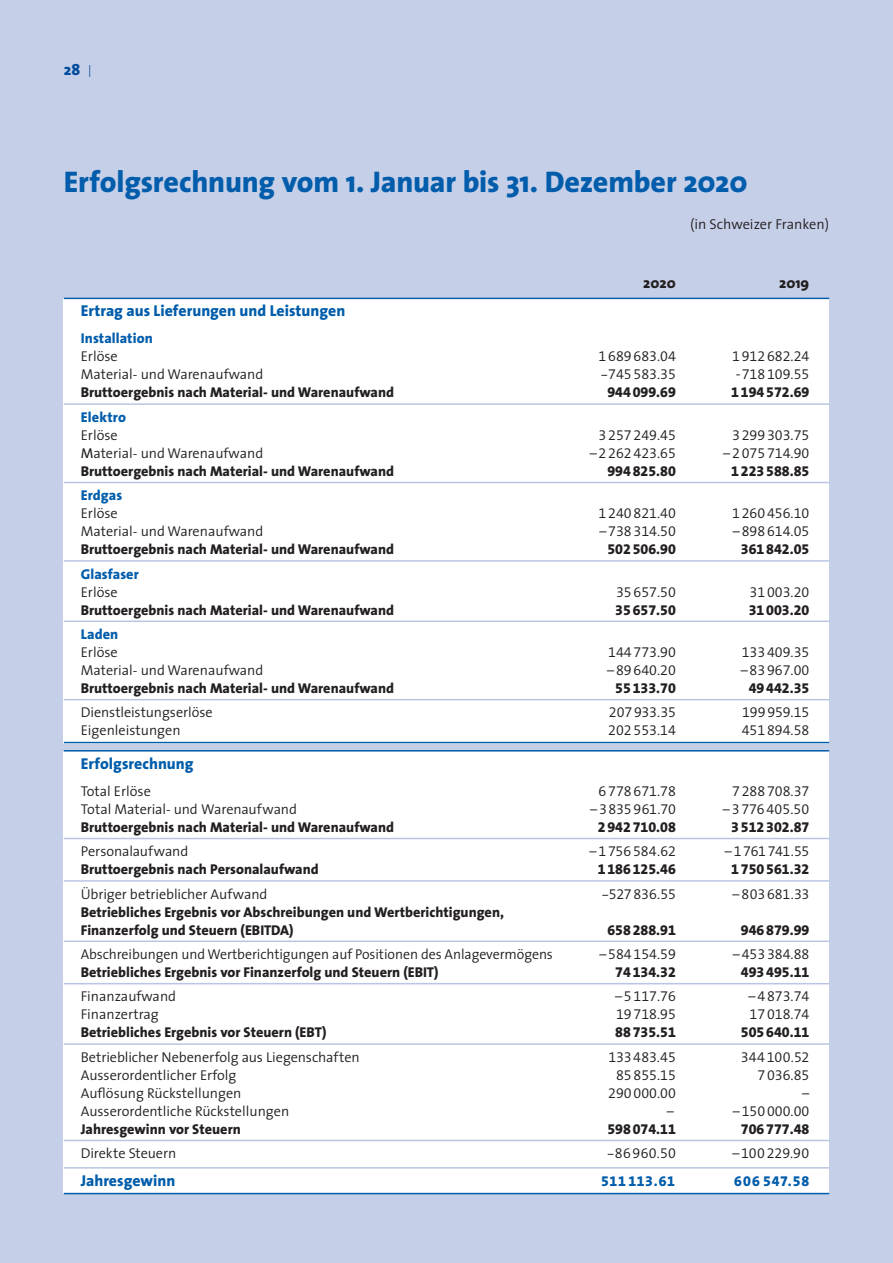
<style>
.page{position:relative;width:893px;height:1263px;background:#c6cfe8}
.page>*{position:absolute;margin:0;border:0;box-sizing:border-box;transform-origin:0 0}
.t1{font:800 30px "The Sans";letter-spacing:-.005em;color:#015dab}
.t2{font:800 15.75px "The Sans";color:#015dab}
.t3{font:800 15px "The Sans";color:#231f20}
.t4{font:300 14.4px "The Sans";color:#231f20}
.t5{font:800 14.25px/18px "The Sans";color:#231f20}
.t6{font:300 14.25px "The Sans";color:#231f20}
.t7{font:14.25px "The Sans Semi Light Expert";color:#231f20}
.t8{font:14.25px "The Sans Extra Bold Expert";color:#231f20}
.t9{font:800 14.25px "The Sans";letter-spacing:.005em;color:#015dab}
.t10{font:14.25px "The Sans Extra Bold Expert";letter-spacing:.045em;color:#015dab}
.t11{font:14.25px "The Sans Semi Light Caps";color:#231f20}
.s1{font-weight:300;font-size:12px}
.s2{font-weight:400}
.s3{font-family:"The Sans Semi Light Caps"}
</style>
<div class="page">
<div style="left:64px;top:751px;width:765px;height:442px;background:#fff"></div>
<div style="left:64px;top:298px;width:765px;height:445px;background:#fff"></div>
<hr style="left:64px;top:298px;width:765px;height:1px;background:#015dab">
<hr style="left:64px;top:403px;width:765px;height:2px;background:#b9c5e3">
<hr style="left:64px;top:482px;width:765px;height:1px;background:#b9c5e3">
<hr style="left:64px;top:560px;width:765px;height:2px;background:#b9c5e3">
<hr style="left:64px;top:620px;width:765px;height:2px;background:#b9c5e3">
<hr style="left:64px;top:699px;width:765px;height:1px;background:#b9c5e3">
<hr style="left:64px;top:742px;width:765px;height:1px;background:#015dab">
<hr style="left:64px;top:750px;width:765px;height:1px;background:#015dab">
<hr style="left:64px;top:838px;width:765px;height:1px;background:#b9c5e3">
<hr style="left:64px;top:880px;width:765px;height:2px;background:#b9c5e3">
<hr style="left:64px;top:940px;width:765px;height:2px;background:#b9c5e3">
<hr style="left:64px;top:983px;width:765px;height:1px;background:#b9c5e3">
<hr style="left:64px;top:1043px;width:765px;height:2px;background:#b9c5e3">
<hr style="left:64px;top:1140px;width:765px;height:1px;background:#b9c5e3">
<hr style="left:64px;top:1167px;width:765px;height:1px;background:#b9c5e3">
<hr style="left:64px;top:1193px;width:765px;height:1px;background:#015dab">
<p class="t2" style="left:64px;top:57px;width:29px">28 <span class="s1">|</span></p>
<h1 class="t1" style="left:64px;top:156px;width:685px">Erfolgsrechnung vom 1. Januar bis 31. Dezember 2020</h1>
<p class="t4" style="left:690px;top:212px;width:141px">(in Schweizer Franken)</p>
<p class="t3" style="left:643px;top:270px;width:34px">2020</p>
<p class="t3" style="left:779px;top:270px;width:32px">2019</p>
<p class="t2" style="left:81px;top:298px;width:266px">Ertrag aus Lieferungen und Leistungen</p>
<p class="t9" style="left:81px;top:327px;width:74px">Installation</p>
<p class="t6" style="left:81px;top:345px;width:38px">Erlöse</p>
<p class="t7" style="left:599px;top:345px;width:79px">1 689 683.04</p>
<p class="t7" style="left:732px;top:345px;width:79px">1 912 682.24</p>
<p class="t6" style="left:81px;top:363px;width:184px">Material- und Warenaufwand</p>
<p class="t7" style="left:600px;top:363px;width:77px">-745 583.35</p>
<p class="t7" style="left:736px;top:363px;width:74px">– 718 109.55</p>
<p class="t5" style="left:81px;top:383px;width:315px">Bruttoergebnis nach Material- und Warenaufwand</p>
<p class="t8" style="left:607px;top:381px;width:70px">944 099.69</p>
<p class="t8" style="left:731px;top:381px;width:80px">1 194 572.69</p>
<p class="t9" style="left:81px;top:405px;width:47px">Elektro</p>
<p class="t6" style="left:81px;top:423px;width:38px">Erlöse</p>
<p class="t7" style="left:599px;top:423px;width:79px">3 257 249.45</p>
<p class="t7" style="left:732px;top:423px;width:79px">3 299 303.75</p>
<p class="t6" style="left:81px;top:441px;width:184px"><span class="s2">M</span>aterial- und Warenaufwand</p>
<p class="t7" style="left:590px;top:441px;width:88px"><span class="s3">–</span>2 262 423.65</p>
<p class="t7" style="left:723px;top:441px;width:88px"><span class="s3">–</span>2 075 714.90</p>
<p class="t5" style="left:81px;top:462px;width:315px">Bruttoergebnis nach Material- und Warenaufwand</p>
<p class="t8" style="left:607px;top:459px;width:70px">994 825.80</p>
<p class="t8" style="left:731px;top:459px;width:80px">1 223 588.85</p>
<p class="t9" style="left:81px;top:483px;width:43px">Erdgas</p>
<p class="t6" style="left:81px;top:502px;width:38px">Erlöse</p>
<p class="t7" style="left:599px;top:502px;width:79px">1 240 821.40</p>
<p class="t7" style="left:732px;top:502px;width:79px">1 260 456.10</p>
<p class="t6" style="left:81px;top:520px;width:184px">Material- und Warenaufwand</p>
<p class="t7" style="left:599px;top:520px;width:78px"><span class="s3">–</span>738 314.50</p>
<p class="t7" style="left:733px;top:520px;width:78px"><span class="s3">–</span>898 614.05</p>
<p class="t5" style="left:81px;top:540px;width:315px">Bruttoergebnis nach Material- und Warenaufwand</p>
<p class="t8" style="left:607px;top:537px;width:70px">502 506.90</p>
<p class="t8" style="left:741px;top:537px;width:70px">361 842.05</p>
<p class="t9" style="left:81px;top:562px;width:60px">Glasfaser</p>
<p class="t6" style="left:81px;top:580px;width:38px">Erlöse</p>
<p class="t7" style="left:616px;top:580px;width:61px">35 657.50</p>
<p class="t7" style="left:750px;top:580px;width:61px">31 003.20</p>
<p class="t5" style="left:81px;top:600px;width:315px">Bruttoergebnis nach Material- und Warenaufwand</p>
<p class="t8" style="left:615px;top:598px;width:62px">35 657.50</p>
<p class="t8" style="left:749px;top:598px;width:62px">31 003.20</p>
<p class="t9" style="left:81px;top:622px;width:39px">Laden</p>
<p class="t6" style="left:81px;top:640px;width:38px">Erlöse</p>
<p class="t7" style="left:608px;top:640px;width:69px">144 773.90</p>
<p class="t7" style="left:742px;top:640px;width:69px">133 409.35</p>
<p class="t6" style="left:81px;top:658px;width:184px">Material- und Warenaufwand</p>
<p class="t7" style="left:607px;top:658px;width:70px"><span class="s3">–</span>89 640.20</p>
<p class="t7" style="left:741px;top:658px;width:70px"><span class="s3">–</span>83 967.00</p>
<p class="t5" style="left:81px;top:679px;width:315px">Bruttoergebnis nach Material- und Warenaufwand</p>
<p class="t8" style="left:615px;top:676px;width:62px">55 133.70</p>
<p class="t8" style="left:749px;top:676px;width:62px">49 442.35</p>
<p class="t6" style="left:81px;top:701px;width:134px">Dienstleistungserlöse</p>
<p class="t7" style="left:609px;top:701px;width:68px">207 933.35</p>
<p class="t7" style="left:742px;top:701px;width:69px">199 959.15</p>
<p class="t6" style="left:81px;top:719px;width:101px">Eigenleistungen</p>
<p class="t7" style="left:608px;top:719px;width:69px">202 553.14</p>
<p class="t7" style="left:742px;top:719px;width:69px">451 894.58</p>
<p class="t2" style="left:81px;top:750px;width:114px">Erfolgsrechnung</p>
<p class="t6" style="left:81px;top:779px;width:72px">Total Erlöse</p>
<p class="t7" style="left:599px;top:779px;width:79px">6 778 671.78</p>
<p class="t7" style="left:732px;top:779px;width:79px">7 288 708.37</p>
<p class="t6" style="left:81px;top:797px;width:218px">Total Material- und Warenaufwand</p>
<p class="t7" style="left:590px;top:797px;width:87px"><span class="s3">–</span>3 835 961.70</p>
<p class="t7" style="left:723px;top:797px;width:88px"><span class="s3">–</span>3 776 405.50</p>
<p class="t5" style="left:81px;top:818px;width:315px">Bruttoergebnis nach Material- und Warenaufwand</p>
<p class="t8" style="left:598px;top:815px;width:80px">2 942 710.08</p>
<p class="t8" style="left:731px;top:815px;width:80px">3 512 302.87</p>
<p class="t6" style="left:81px;top:840px;width:109px">Personalaufwand</p>
<p class="t7" style="left:590px;top:840px;width:88px"><span class="s3">–</span>1 756 584.62</p>
<p class="t7" style="left:725px;top:840px;width:86px"><span class="s3">–</span>1 761 741.55</p>
<p class="t5" style="left:81px;top:860px;width:239px">Bruttoergebnis nach Personalaufwand</p>
<p class="t8" style="left:598px;top:857px;width:80px">1 186 125.46</p>
<p class="t8" style="left:731px;top:857px;width:80px">1 750 561.32</p>
<p class="t6" style="left:81px;top:882px;width:188px">Übriger betrieblicher Aufwand</p>
<p class="t7" style="left:601px;top:882px;width:76px">-527 836.55</p>
<p class="t7" style="left:733px;top:882px;width:78px"><span class="s3">–</span>803 681.33</p>
<p class="t5" style="left:81px;top:902px;width:425px">Betriebliches Ergebnis vor Abschreibungen und Wertberichtigungen,<br>Finanzerfolg und Steuern (EBITDA)</p>
<p class="t8" style="left:607px;top:918px;width:70px">658 288.91</p>
<p class="t8" style="left:741px;top:918px;width:70px">946 879.99</p>
<p class="t6" style="left:81px;top:942px;width:474px">Abschreibungen und Wertberichtigungen auf Positionen des Anlagevermögens</p>
<p class="t7" style="left:599px;top:942px;width:78px"><span class="s3">–</span>584 154.59</p>
<p class="t7" style="left:733px;top:942px;width:78px"><span class="s3">–</span>453 384.88</p>
<p class="t5" style="left:81px;top:963px;width:359px">Betriebliches Ergebnis vor Finanzerfolg und Steuern (EBIT)</p>
<p class="t8" style="left:615px;top:960px;width:62px">74 134.32</p>
<p class="t8" style="left:741px;top:960px;width:70px">493 495.11</p>
<p class="t6" style="left:81px;top:985px;width:97px">Finanzaufwand</p>
<p class="t7" style="left:615px;top:985px;width:62px"><span class="s3">–</span>5 117.76</p>
<p class="t7" style="left:748px;top:985px;width:62px"><span class="s3">–</span>4 873.74</p>
<p class="t6" style="left:81px;top:1003px;width:80px">Finanzertrag</p>
<p class="t7" style="left:616px;top:1003px;width:61px">19 718.95</p>
<p class="t7" style="left:750px;top:1003px;width:61px">17 018.74</p>
<p class="t5" style="left:81px;top:1023px;width:247px">Betriebliches Ergebnis vor Steuern (EBT)</p>
<p class="t8" style="left:615px;top:1020px;width:62px">88 735.51</p>
<p class="t8" style="left:741px;top:1020px;width:70px">505 640.11</p>
<p class="t6" style="left:81px;top:1045px;width:280px">Betrieblicher Nebenerfolg aus Liegenschaften</p>
<p class="t7" style="left:608px;top:1045px;width:69px">133 483.45</p>
<p class="t7" style="left:741px;top:1045px;width:70px">344 100.52</p>
<p class="t6" style="left:81px;top:1063px;width:157px">Ausserordentlicher Erfolg</p>
<p class="t7" style="left:616px;top:1063px;width:61px">85 855.15</p>
<p class="t7" style="left:757px;top:1063px;width:53px">7 036.85</p>
<p class="t6" style="left:81px;top:1081px;width:162px">Auflösung Rückstellungen</p>
<p class="t7" style="left:608px;top:1081px;width:69px">290 000.00</p>
<p class="t11" style="left:802px;top:1081px;width:9px">–</p>
<p class="t6" style="left:81px;top:1099px;width:210px">Ausserordentliche Rückstellungen</p>
<p class="t11" style="left:667px;top:1099px;width:9px">–</p>
<p class="t7" style="left:733px;top:1099px;width:78px"><span class="s3">–</span>150 000.00</p>
<p class="t5" style="left:81px;top:1120px;width:162px">Jahresgewinn vor Steuern</p>
<p class="t8" style="left:607px;top:1117px;width:70px">598 074.11</p>
<p class="t8" style="left:741px;top:1117px;width:70px">706 777.48</p>
<p class="t6" style="left:81px;top:1141px;width:97px">Direkte Steuern</p>
<p class="t7" style="left:607px;top:1141px;width:71px">-86 960.50</p>
<p class="t7" style="left:732px;top:1141px;width:78px"><span class="s3">–</span>100 229.90</p>
<p class="t2" style="left:81px;top:1167px;width:96px">Jahresgewinn</p>
<p class="t10" style="left:601px;top:1169px;width:75px">511 113.61</p>
<p class="t10" style="left:734px;top:1169px;width:77px">606 547.58</p>
</div>
